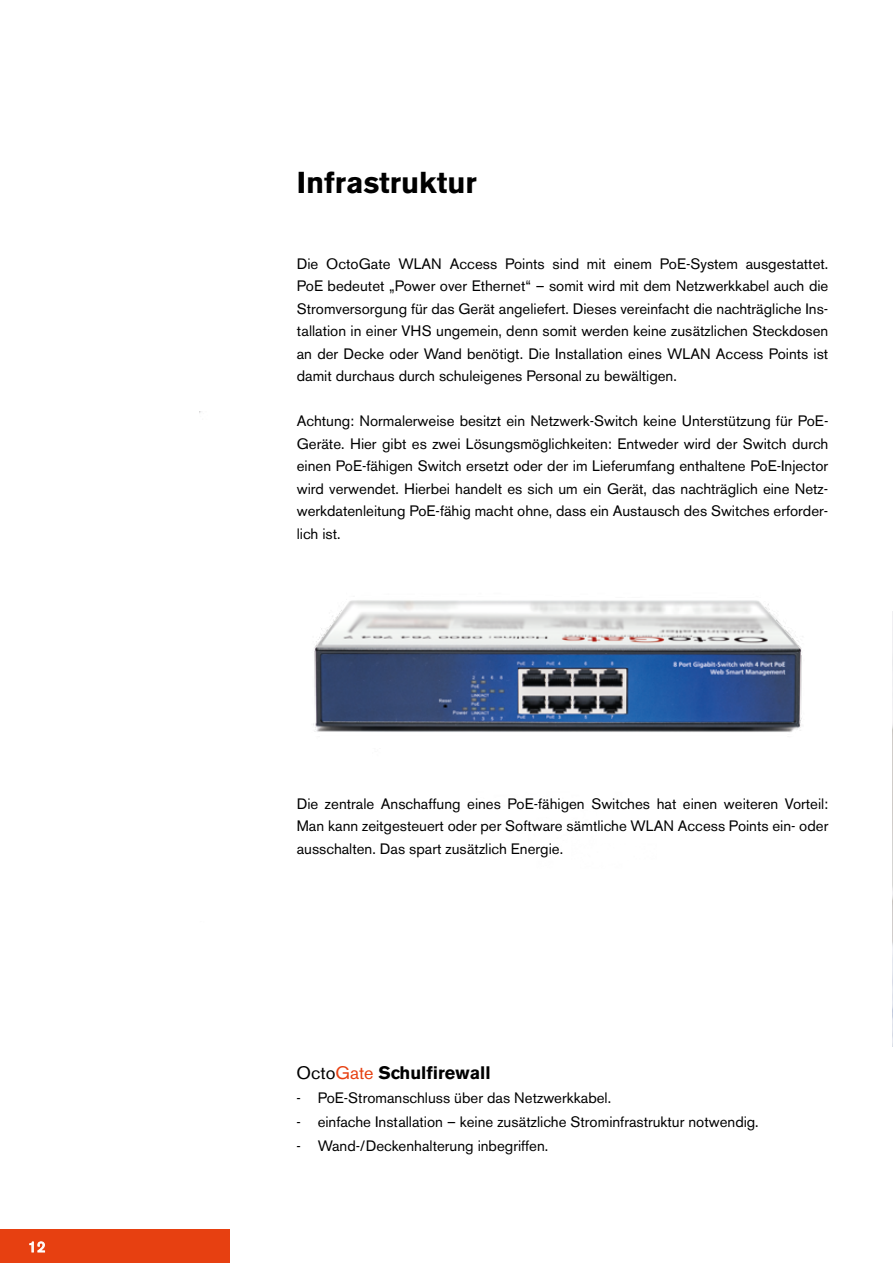
<style>
.page{position:relative;width:893px;height:1263px;background:#fff}
.page>*{position:absolute;margin:0;border:0;box-sizing:border-box;transform-origin:0 0}
.t1{font:700 30px "Akzidenz Grotesk BE";color:#000}
.t2{font:700 18px "Akzidenz Grotesk BE";color:#000}
.t3{font:15px/22.5px "Akzidenz Grotesk BE";color:#000;text-align:justify}
.t4{font:15px "Akzidenz Grotesk BE";color:#fff}
.s1{font-weight:400}
.s2{font-weight:400;color:#e74011}
</style>
<div class="page">
<div style="left:0;top:1229px;width:230px;height:34px;background:#e74011"></div>
<svg style="left:29px;top:1241px;width:16px;height:12px"></svg>
<img style="left:199px;top:411px;width:604px;height:321px">
<img style="left:892px;top:612px;width:1px;height:435px">
<p class="t4" style="left:28px;top:1238px;width:19px">12</p>
<h1 class="t1" style="left:297px;top:165px;width:181px">Infrastruktur</h1>
<p class="t3" style="left:297px;top:252px;width:533px">Die OctoGate WLAN Access Points sind mit einem PoE-System ausgestattet.<br>PoE bedeutet „Power over Ethernet“ – somit wird mit dem Netzwerkkabel auch die Stromversorgung für das Gerät angeliefert. Dieses vereinfacht die nachträgliche Ins&shy;tallation in einer VHS ungemein, denn somit werden keine zusätzlichen Steckdosen an der Decke oder Wand benötigt. Die Installation eines WLAN Access Points ist damit durchaus durch schuleigenes Personal zu bewältigen.</p>
<p class="t3" style="left:297px;top:410px;width:533px">Achtung: Normalerweise besitzt ein Netzwerk-Switch keine Unterstützung für PoE-Geräte. Hier gibt es zwei Lösungsmöglichkeiten: Entweder wird der Switch durch einen PoE-fähigen Switch ersetzt oder der im Lieferumfang enthaltene PoE-Injector wird verwendet. Hierbei handelt es sich um ein Gerät, das nachträglich eine Netz&shy;werkdatenleitung PoE-fähig macht ohne, dass ein Austausch des Switches erforder&shy;lich ist.</p>
<p class="t3" style="left:297px;top:792px;width:533px">Die zentrale Anschaffung eines PoE-fähigen Switches hat einen weiteren Vorteil:<br>Man kann zeitgesteuert oder per Software sämtliche WLAN Access Points ein- oder ausschalten. Das spart zusätzlich Energie.</p>
<p class="t2" style="left:296px;top:1062px;width:196px"><span class="s1">Octo</span><span class="s2">Gate</span> Schulfirewall</p>
<p class="t3" style="left:296px;top:1086px;width:316px">- PoE-Stromanschluss über das Netzwerkkabel.</p>
<p class="t3" style="left:296px;top:1110px;width:464px">- einfache Installation – keine zusätzliche Strominfrastruktur notwendig.</p>
<p class="t3" style="left:296px;top:1134px;width:253px">- Wand-/Deckenhalterung inbegriffen.</p>
</div>
